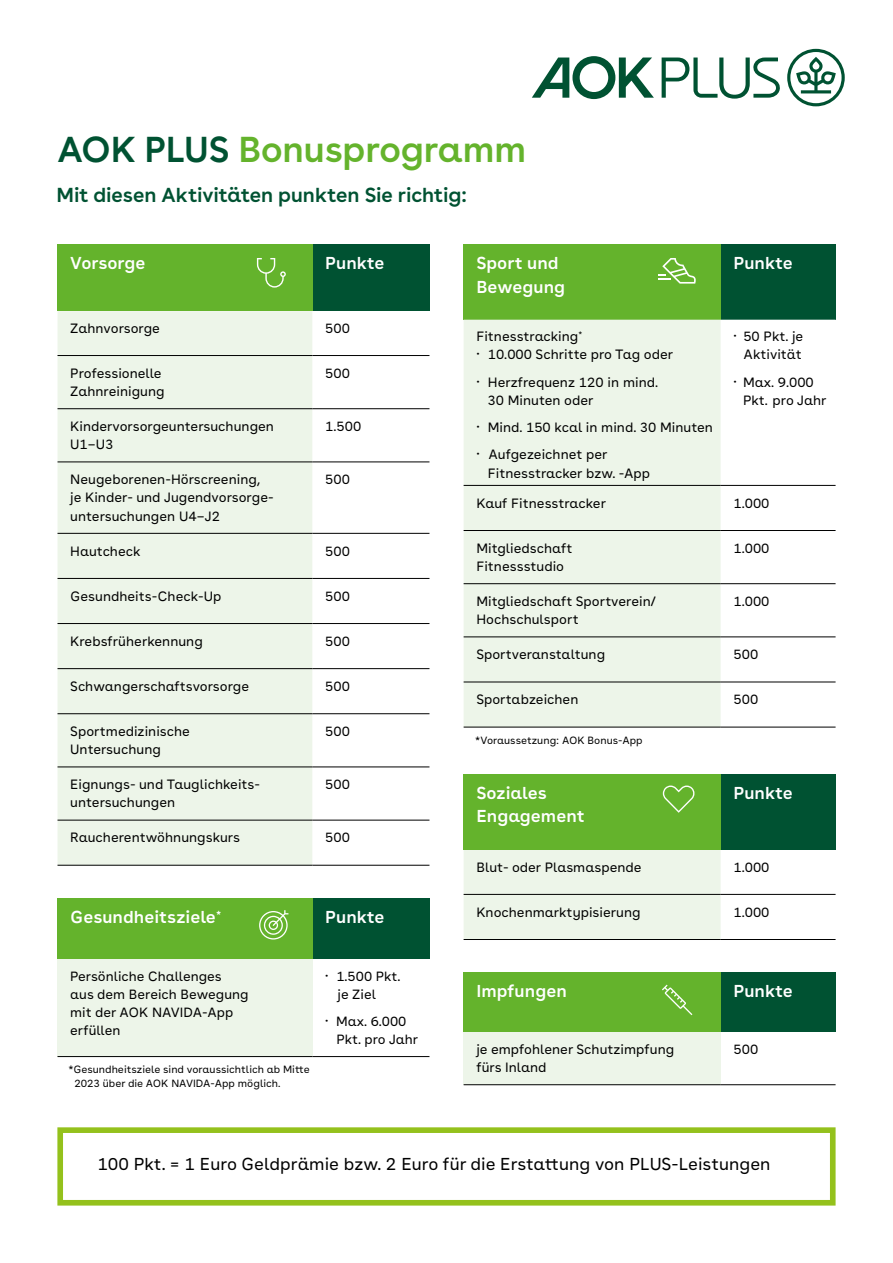
<style>
.page{position:relative;width:893px;height:1263px;background:#fff}
.page>*{position:absolute;margin:0;border:0;box-sizing:border-box;transform-origin:0 0}
.t1{font:600 36px "AOK Buenos Aires";letter-spacing:-.005em;color:#64b32c}
.t2{font:600 20.25px "AOK Buenos Aires";letter-spacing:-.005em;color:#005232}
.t3{font:600 17.25px/23.2px "AOK Buenos Aires Text";color:#fff}
.t4{font:17.25px "AOK Buenos Aires Text";color:#000}
.t5{font:13.5px/18.3px "AOK Buenos Aires Text";color:#000}
.t6{font:13.35px/18.1px "AOK Buenos Aires Text";color:#000}
.t7{font:10.5px/14.1px "AOK Buenos Aires Text";color:#000}
.s1{color:#005232}
.s2{font-size:13.35px}
</style>
<div class="page">
<div style="left:464px;top:245px;width:257px;height:75px;background:#64b32c"></div>
<div style="left:721px;top:245px;width:115px;height:75px;background:#005232"></div>
<div style="left:464px;top:320px;width:257px;height:407px;background:#edf5e9"></div>
<svg style="left:721px;top:484px;width:115px;height:243px"></svg>
<hr style="left:464px;top:485px;width:257px;height:1px;background:#000">
<hr style="left:464px;top:530px;width:257px;height:1px;background:#000">
<hr style="left:464px;top:583px;width:257px;height:1px;background:#000">
<hr style="left:464px;top:637px;width:257px;height:1px;background:#000">
<hr style="left:464px;top:682px;width:257px;height:1px;background:#000">
<hr style="left:464px;top:727px;width:257px;height:1px;background:#000">
<hr style="left:721px;top:485px;width:115px;height:1px;background:#000">
<hr style="left:721px;top:530px;width:115px;height:1px;background:#000">
<hr style="left:721px;top:583px;width:115px;height:1px;background:#000">
<hr style="left:721px;top:637px;width:115px;height:1px;background:#000">
<hr style="left:721px;top:682px;width:115px;height:1px;background:#000">
<hr style="left:721px;top:727px;width:115px;height:1px;background:#000">
<div style="left:464px;top:774px;width:257px;height:76px;background:#64b32c"></div>
<div style="left:721px;top:774px;width:115px;height:76px;background:#005232"></div>
<svg style="left:464px;top:850px;width:372px;height:89px"></svg>
<hr style="left:464px;top:894px;width:257px;height:1px;background:#000">
<hr style="left:464px;top:939px;width:257px;height:1px;background:#000">
<hr style="left:721px;top:894px;width:115px;height:1px;background:#000">
<hr style="left:721px;top:939px;width:115px;height:1px;background:#000">
<div style="left:464px;top:972px;width:257px;height:60px;background:#64b32c"></div>
<div style="left:721px;top:972px;width:115px;height:60px;background:#005232"></div>
<div style="left:464px;top:1032px;width:257px;height:53px;background:#edf5e9"></div>
<hr style="left:464px;top:1084px;width:257px;height:1px;background:#000">
<hr style="left:721px;top:1084px;width:115px;height:1px;background:#000">
<div style="left:58px;top:898px;width:255px;height:61px;background:#64b32c"></div>
<div style="left:313px;top:898px;width:116px;height:61px;background:#005232"></div>
<div style="left:58px;top:959px;width:255px;height:97px;background:#edf5e9"></div>
<hr style="left:58px;top:1056px;width:255px;height:1px;background:#000">
<hr style="left:313px;top:1056px;width:116px;height:1px;background:#000">
<div style="left:58px;top:245px;width:255px;height:66px;background:#64b32c"></div>
<div style="left:313px;top:245px;width:116px;height:66px;background:#005232"></div>
<div style="left:58px;top:311px;width:255px;height:554px;background:#edf5e9"></div>
<svg style="left:313px;top:409px;width:116px;height:456px"></svg>
<hr style="left:58px;top:355px;width:255px;height:1px;background:#000">
<hr style="left:58px;top:408px;width:255px;height:1px;background:#000">
<hr style="left:58px;top:462px;width:255px;height:1px;background:#000">
<hr style="left:58px;top:533px;width:255px;height:1px;background:#000">
<hr style="left:58px;top:578px;width:255px;height:1px;background:#000">
<hr style="left:58px;top:623px;width:255px;height:1px;background:#000">
<hr style="left:58px;top:668px;width:255px;height:1px;background:#000">
<hr style="left:58px;top:713px;width:255px;height:1px;background:#000">
<hr style="left:58px;top:767px;width:255px;height:1px;background:#000">
<hr style="left:58px;top:820px;width:255px;height:1px;background:#000">
<hr style="left:58px;top:865px;width:255px;height:1px;background:#000">
<hr style="left:313px;top:355px;width:116px;height:1px;background:#000">
<hr style="left:313px;top:408px;width:116px;height:1px;background:#000">
<hr style="left:313px;top:462px;width:116px;height:1px;background:#000">
<hr style="left:313px;top:533px;width:116px;height:1px;background:#000">
<hr style="left:313px;top:578px;width:116px;height:1px;background:#000">
<hr style="left:313px;top:623px;width:116px;height:1px;background:#000">
<hr style="left:313px;top:668px;width:116px;height:1px;background:#000">
<hr style="left:313px;top:713px;width:116px;height:1px;background:#000">
<hr style="left:313px;top:767px;width:116px;height:1px;background:#000">
<hr style="left:313px;top:820px;width:116px;height:1px;background:#000">
<hr style="left:313px;top:865px;width:116px;height:1px;background:#000">
<div style="left:57px;top:1127px;width:779px;height:78px;border:6px solid #94c11c"></div>
<svg style="left:257px;top:258px;width:29px;height:30px"></svg>
<svg style="left:662px;top:985px;width:30px;height:30px"></svg>
<svg style="left:663px;top:785px;width:32px;height:28px"></svg>
<svg style="left:659px;top:258px;width:37px;height:26px"></svg>
<svg style="left:259px;top:910px;width:29px;height:29px"></svg>
<svg style="left:532px;top:49px;width:313px;height:57px"></svg>
<h1 class="t1" style="left:58px;top:119px;width:470px"><span class="s1">AOK PLUS</span> Bonusprogramm</h1>
<h2 class="t2" style="left:56px;top:178px;width:412px">Mit diesen Aktivitäten punkten Sie richtig:</h2>
<p class="t3" style="left:70px;top:250px;width:77px">Vorsorge</p>
<p class="t3" style="left:325px;top:250px;width:61px">Punkte</p>
<p class="t5" style="left:70px;top:318px;width:91px">Zahnvorsorge</p>
<p class="t5" style="left:325px;top:318px;width:26px">500</p>
<p class="t5" style="left:70px;top:363px;width:96px">Professionelle<br>Zahnreinigung</p>
<p class="t5" style="left:325px;top:363px;width:26px">500</p>
<p class="t5" style="left:70px;top:416px;width:205px">Kindervorsorgeuntersuchungen<br>U1–U3</p>
<p class="t5" style="left:325px;top:416px;width:37px">1.500</p>
<p class="t5" style="left:70px;top:469px;width:205px">Neugeborenen-Hörscreening, je Kinder- und Jugendvorsorge&shy;untersuchungen U4–J2</p>
<p class="t5" style="left:325px;top:469px;width:26px">500</p>
<p class="t5" style="left:70px;top:540px;width:72px">Hautcheck</p>
<p class="t5" style="left:325px;top:540px;width:26px">500</p>
<p class="t5" style="left:70px;top:585px;width:153px">Gesundheits-Check-Up</p>
<p class="t5" style="left:325px;top:585px;width:26px">500</p>
<p class="t5" style="left:70px;top:631px;width:134px">Krebsfrüherkennung</p>
<p class="t5" style="left:325px;top:631px;width:26px">500</p>
<p class="t5" style="left:70px;top:676px;width:180px">Schwangerschaftsvorsorge</p>
<p class="t5" style="left:325px;top:676px;width:26px">500</p>
<p class="t5" style="left:70px;top:721px;width:121px">Sportmedizinische<br>Untersuchung</p>
<p class="t5" style="left:325px;top:721px;width:26px">500</p>
<p class="t5" style="left:70px;top:774px;width:191px">Eignungs- und Tauglichkeits&shy;untersuchungen</p>
<p class="t5" style="left:325px;top:774px;width:26px">500</p>
<p class="t5" style="left:70px;top:827px;width:171px">Raucherentwöhnungskurs</p>
<p class="t5" style="left:325px;top:827px;width:26px">500</p>
<p class="t3" style="left:70px;top:904px;width:152px">Gesundheitsziele<sup>*</sup></p>
<p class="t3" style="left:325px;top:904px;width:61px">Punkte</p>
<p class="t6" style="left:70px;top:965px;width:180px">Persönliche Challenges aus dem Bereich Bewegung mit der AOK NAVIDA-App erfüllen</p>
<p class="t6" style="left:337px;top:965px;width:65px;text-indent:-12px">· 1.500 Pkt. je Ziel</p>
<p class="t6" style="left:336px;top:1011px;width:83px;text-indent:-11px">· Max. 6.000<br>Pkt. pro Jahr</p>
<p class="t7" style="left:74px;top:1061px;width:237px;text-indent:-6px">*Gesundheitsziele sind voraussichtlich ab Mitte<br>2023 über die AOK NAVIDA-App möglich.</p>
<p class="t3" style="left:476px;top:250px;width:90px">Sport und<br>Bewegung</p>
<p class="t3" style="left:733px;top:250px;width:61px">Punkte</p>
<p class="t5" style="left:476px;top:326px;width:198px">Fitnesstracking<sup>*<br></sup><span class="s2">·</span> 10.000 Schritte pro Tag oder</p>
<p class="t5" style="left:488px;top:372px;width:172px;text-indent:-11px">· Herzfrequenz 120 in mind.<br>30 Minuten oder</p>
<p class="t5" style="left:476px;top:412px;width:238px;line-height:27.3px">· Mind. 150 kcal in mind. 30 Minuten · Aufgezeichnet per</p>
<p class="t5" style="left:488px;top:462px;width:164px">Fitnesstracker bzw. -App</p>
<p class="t5" style="left:733px;top:326px;width:71px;text-align:right"><span class="s2">·</span> 50 Pkt. je<br>Aktivität</p>
<p class="t5" style="left:743px;top:372px;width:85px;text-indent:-10px">· Max. 9.000<br>Pkt. pro Jahr</p>
<p class="t5" style="left:476px;top:492px;width:131px">Kauf Fitnesstracker</p>
<p class="t5" style="left:733px;top:492px;width:37px">1.000</p>
<p class="t5" style="left:476px;top:538px;width:98px">Mitgliedschaft<br>Fitnessstudio</p>
<p class="t5" style="left:733px;top:538px;width:37px">1.000</p>
<p class="t5" style="left:476px;top:591px;width:181px">Mitgliedschaft Sportverein/<br>Hochschulsport</p>
<p class="t5" style="left:733px;top:591px;width:37px">1.000</p>
<p class="t5" style="left:476px;top:644px;width:130px">Sportveranstaltung</p>
<p class="t5" style="left:733px;top:644px;width:26px">500</p>
<p class="t5" style="left:476px;top:689px;width:104px">Sportabzeichen</p>
<p class="t5" style="left:733px;top:689px;width:26px">500</p>
<p class="t7" style="left:475px;top:732px;width:169px">*Voraussetzung: AOK Bonus-App</p>
<p class="t3" style="left:476px;top:780px;width:110px;line-height:22.5px">Soziales<br>Engagement</p>
<p class="t3" style="left:733px;top:780px;width:61px">Punkte</p>
<p class="t5" style="left:476px;top:856px;width:167px">Blut- oder Plasmaspende</p>
<p class="t5" style="left:733px;top:856px;width:37px">1.000</p>
<p class="t5" style="left:476px;top:901px;width:166px">Knochenmarktypisierung</p>
<p class="t5" style="left:733px;top:901px;width:37px">1.000</p>
<p class="t3" style="left:476px;top:977px;width:92px">Impfungen</p>
<p class="t3" style="left:733px;top:977px;width:61px">Punkte</p>
<p class="t5" style="left:476px;top:1039px;width:200px">je empfohlener Schutzimpfung fürs Inland</p>
<p class="t5" style="left:733px;top:1039px;width:26px">500</p>
<p class="t4" style="left:97px;top:1150px;width:675px">100 Pkt. = 1 Euro Geldprämie bzw. 2 Euro für die Erstattung von PLUS-Leistungen</p>
</div>
